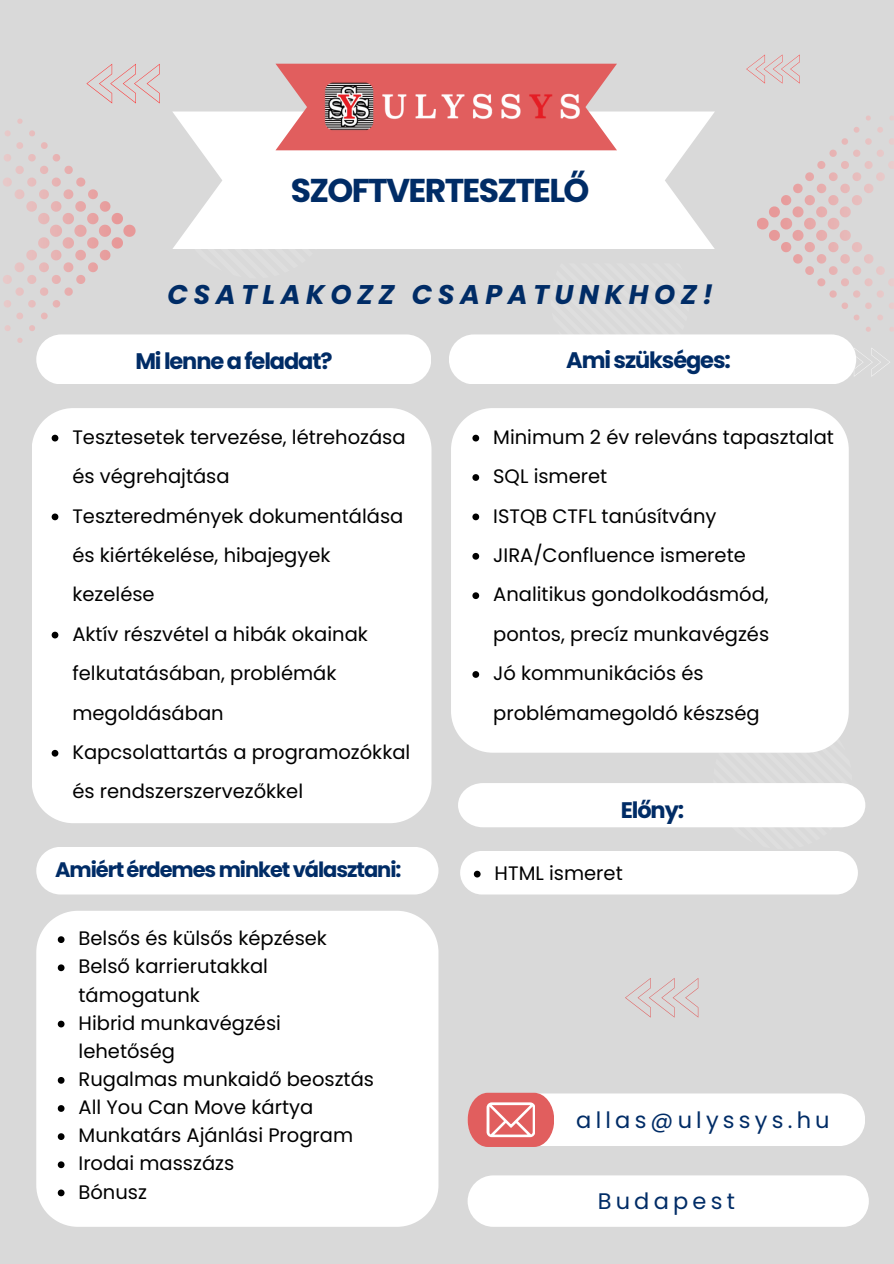
<style>
.page{position:relative;width:894px;height:1264px;background:#fff}
.page>*{position:absolute;margin:0;border:0;box-sizing:border-box;transform-origin:0 0}
.t1{font:700 33px "Poppins";letter-spacing:-.05em;color:#002c66}
.t2{font:italic 700 27px "Poppins";letter-spacing:.2em;color:#002c66}
.t3{font:700 22.5px "Poppins";letter-spacing:-.05em;color:#002c66}
.t4{font:22.5px "Poppins";letter-spacing:.185em;color:#002c66}
.t5{font:700 21px "Poppins";letter-spacing:-.05em;color:#002c66}
.t6{font:19.5px/39.3px "Poppins";color:#000}
</style>
<div class="page">
<div style="left:0;top:0;width:893px;height:1263px;background:#d9d9d9"></div>
<div style="left:32px;top:408px;width:399px;height:415px;background:#fff"></div>
<div style="left:36px;top:334px;width:395px;height:50px;background:#fff;border-radius:25px"></div>
<svg style="left:3px;top:54px;width:890px;height:323px"></svg>
<div style="left:467px;top:1093px;width:397px;height:53px;background:#fff;border-radius:26px"></div>
<svg style="left:625px;top:978px;width:73px;height:39px"></svg>
<div style="left:449px;top:334px;width:406px;height:50px;background:#fff;border-radius:25px"></div>
<div style="left:451px;top:408px;width:397px;height:326px;background:#fff"></div>
<div style="left:36px;top:911px;width:402px;height:315px;background:#fff"></div>
<div style="left:36px;top:847px;width:402px;height:47px;background:#fff"></div>
<svg style="left:467px;top:1092px;width:87px;height:54px"></svg>
<div style="left:467px;top:1175px;width:401px;height:51px;background:#fff;border-radius:26px"></div>
<svg style="left:58px;top:936px;width:6px;height:7px"></svg>
<svg style="left:58px;top:964px;width:6px;height:7px"></svg>
<svg style="left:58px;top:1020px;width:6px;height:7px"></svg>
<svg style="left:58px;top:1076px;width:6px;height:7px"></svg>
<svg style="left:58px;top:1105px;width:6px;height:6px"></svg>
<svg style="left:58px;top:1133px;width:6px;height:6px"></svg>
<svg style="left:58px;top:1161px;width:6px;height:7px"></svg>
<svg style="left:58px;top:1189px;width:6px;height:7px"></svg>
<svg style="left:52px;top:435px;width:6px;height:6px"></svg>
<svg style="left:52px;top:513px;width:6px;height:7px"></svg>
<svg style="left:52px;top:631px;width:6px;height:7px"></svg>
<svg style="left:52px;top:750px;width:6px;height:6px"></svg>
<svg style="left:472px;top:435px;width:7px;height:6px"></svg>
<svg style="left:472px;top:474px;width:7px;height:7px"></svg>
<svg style="left:472px;top:513px;width:7px;height:7px"></svg>
<svg style="left:472px;top:553px;width:7px;height:6px"></svg>
<svg style="left:472px;top:592px;width:7px;height:7px"></svg>
<svg style="left:472px;top:671px;width:7px;height:7px"></svg>
<img style="left:318px;top:79px;width:267px;height:56px">
<svg style="left:458px;top:710px;width:407px;height:118px"></svg>
<div style="left:460px;top:851px;width:397px;height:43px;background:#fff;border-radius:22px"></div>
<svg style="left:473px;top:870px;width:7px;height:7px"></svg>
<p class="t1" style="left:291px;top:167px;width:300px">SZOFTVERTESZTELŐ</p>
<p class="t2" style="left:167px;top:275px;width:547px">CSATLAKOZZ CSAPATUNKHOZ!</p>
<p class="t3" style="left:135px;top:346px;width:198px">Mi lenne a feladat?</p>
<p class="t3" style="left:566px;top:344px;width:166px">Ami szükséges:</p>
<h3 class="t6" style="left:72px;top:417px;width:334px">Tesztesetek tervezése, létrehozása és végrehajtása</h3>
<p class="t6" style="left:72px;top:496px;width:332px">Teszteredmények dokumentálása és kiértékelése, hibajegyek kezelése</p>
<p class="t6" style="left:72px;top:614px;width:297px">Aktív részvétel a hibák okainak felkutatásában, problémák megoldásában</p>
<p class="t6" style="left:72px;top:732px;width:339px">Kapcsolattartás a programozókkal és rendszerszervezőkkel</p>
<h1 class="t5" style="left:55px;top:855px;width:348px">Amiért érdemes minket választani:</h1>
<p class="t6" style="left:78px;top:918px;width:250px">Belsős és külsős képzések</p>
<p class="t6" style="left:78px;top:952px;width:191px;line-height:28.2px">Belső karrierutakkal támogatunk</p>
<p class="t6" style="left:78px;top:1008px;width:204px;line-height:28.2px">Hibrid munkavégzési lehetőség</p>
<p class="t6" style="left:78px;top:1059px;width:297px">Rugalmas munkaidő beosztás</p>
<p class="t6" style="left:78px;top:1087px;width:236px">All You Can Move kártya</p>
<p class="t6" style="left:78px;top:1115px;width:276px">Munkatárs Ajánlási Program</p>
<h2 class="t6" style="left:78px;top:1143px;width:157px">Irodai masszázs</h2>
<p class="t6" style="left:78px;top:1171px;width:70px">Bónusz</p>
<p class="t6" style="left:493px;top:417px;width:342px">Minimum 2 év releváns tapasztalat</p>
<p class="t6" style="left:493px;top:456px;width:116px">SQL ismeret</p>
<h3 class="t6" style="left:493px;top:496px;width:225px">ISTQB CTFL tanúsítvány</h3>
<p class="t6" style="left:493px;top:535px;width:254px">JIRA/Confluence ismerete</p>
<p class="t6" style="left:493px;top:575px;width:277px">Analitikus gondolkodásmód, pontos, precíz munkavégzés</p>
<p class="t6" style="left:493px;top:653px;width:268px">Jó kommunikációs és problémamegoldó készség</p>
<p class="t3" style="left:620px;top:794px;width:65px">Előny:</p>
<p class="t6" style="left:494px;top:853px;width:130px">HTML ismeret</p>
<p class="t4" style="left:576px;top:1104px;width:255px">allas@ulyssys.hu</p>
<h3 class="t4" style="left:597px;top:1185px;width:139px">Budapest</h3>
</div>
